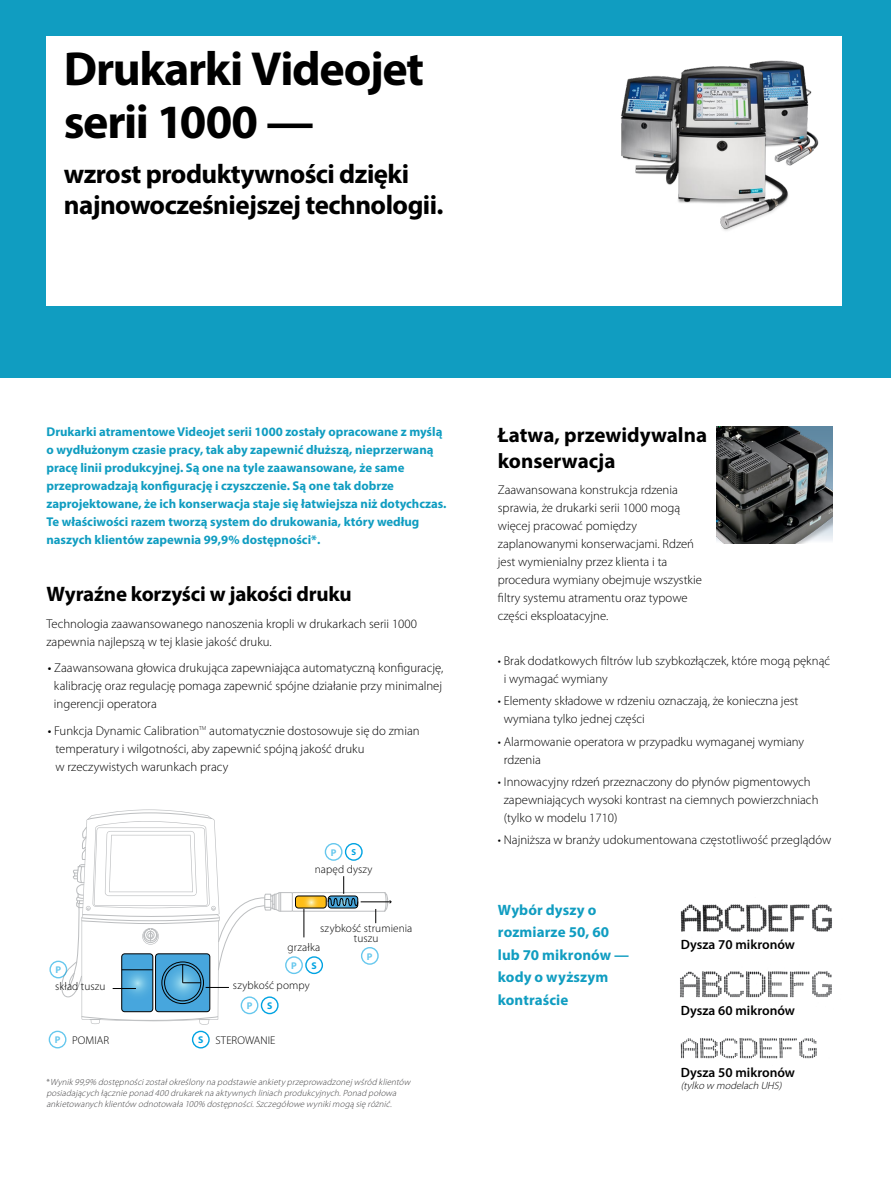
<style>
.page{position:relative;width:891px;height:1188px;background:#fff}
.page>*{position:absolute;margin:0;border:0;box-sizing:border-box;transform-origin:0 0}
.t1{font:700 48px/52.5px "Myriad Pro";letter-spacing:-.025em;color:#000}
.t2{font:700 27px/31.5px "Myriad Pro";letter-spacing:-.02em;color:#000}
.t3{font:700 21px/25.5px "Myriad Pro";letter-spacing:-.005em;color:#000}
.t4{font:700 15px/22.5px "Myriad Pro";letter-spacing:.005em;color:#109dc1}
.t5{font:600 13.5px "Myriad Pro";color:#000}
.t6{font:300 12.75px/18px "Myriad Pro";color:#000}
.t7{font:700 12.75px/18px "Myriad Pro";color:#109dc1}
.t8{font:300 11.25px/10.5px "Myriad Pro";letter-spacing:.01em;color:#000;text-align:center}
.t9{font:italic 300 10.5px "Myriad Pro";color:#000}
.t10{font:700 9.75px "Myriad Pro";color:#00a3e2}
.t11{font:italic 300 9px/10.8px "Myriad Pro";color:#414042}
.t12{font:700 8.7px "Myriad Pro";color:#00a3e2}
.s1{font-weight:400}
.s2{font-weight:700;font-size:9.75px;color:#00a3e2}
.s3{font-style:normal}
</style>
<div class="page">
<div style="left:0;top:0;width:891px;height:378px;background:#109dc1"></div>
<div style="left:46px;top:36px;width:796px;height:270px;background:#fff"></div>
<img style="left:794px;top:62px;width:25px;height:102px">
<img style="left:621px;top:75px;width:37px;height:99px">
<img style="left:658px;top:60px;width:136px;height:171px">
<svg style="left:60px;top:809px;width:332px;height:216px"></svg>
<div style="left:361px;top:947px;width:18px;height:18px;border:1px solid #00a3e2;border-radius:50%"></div>
<div style="left:241px;top:996px;width:17px;height:18px;border:1px solid #00a3e2;border-radius:50%"></div>
<div style="left:49px;top:961px;width:18px;height:17px;border:1px solid #00a3e2;border-radius:50%"></div>
<div style="left:285px;top:956px;width:18px;height:18px;border:1px solid #00a3e2;border-radius:50%"></div>
<div style="left:325px;top:843px;width:18px;height:18px;border:1px solid #00a3e2;border-radius:50%"></div>
<div style="left:261px;top:996px;width:18px;height:18px;border:1px solid #00a3e2;border-radius:50%"></div>
<div style="left:49px;top:1031px;width:17px;height:17px;border:1px solid #00a3e2;border-radius:50%"></div>
<div style="left:192px;top:1031px;width:18px;height:18px;border:1px solid #00a3e2;border-radius:50%"></div>
<div style="left:305px;top:956px;width:18px;height:18px;border:1px solid #00a3e2;border-radius:50%"></div>
<div style="left:345px;top:843px;width:18px;height:18px;border:1px solid #00a3e2;border-radius:50%"></div>
<img style="left:716px;top:427px;width:117px;height:116px">
<img style="left:680px;top:904px;width:152px;height:28px">
<img style="left:680px;top:971px;width:152px;height:27px">
<img style="left:680px;top:1038px;width:137px;height:21px">
<h1 class="t1" style="left:64px;top:41px;width:362px">Drukarki Videojet serii 1000 —</h1>
<h2 class="t2" style="left:64px;top:157px;width:381px">wzrost produktywności dzięki najnowocześniejszej technologii.</h2>
<p class="t7" style="left:46px;top:422px;width:402px">Drukarki atramentowe Videojet serii 1000 zostały opracowane z myślą o wydłużonym czasie pracy, tak aby zapewnić dłuższą, nieprzerwaną pracę linii produkcyjnej. Są one na tyle zaawansowane, że same przeprowadzają konfigurację i czyszczenie. Są one tak dobrze zaprojektowane, że ich konserwacja staje się łatwiejsza niż dotychczas.<br>Te właściwości razem tworzą system do drukowania, który według naszych klientów zapewnia 99,9% dostępności*.</p>
<h3 class="t3" style="left:46px;top:581px;width:307px">Wyraźne korzyści w jakości druku</h3>
<p class="t6" style="left:46px;top:615px;width:372px">Technologia zaawansowanego nanoszenia kropli w drukarkach serii 1000 zapewnia najlepszą w tej klasie jakość druku.</p>
<p class="t6" style="left:54px;top:659px;width:391px;text-align:justify;text-indent:-6px"><span class="s1">•</span> Zaawansowana głowica drukująca zapewniająca automatyczną konfigurację, kalibrację oraz regulację pomaga zapewnić spójne działanie przy minimalnej ingerencji operatora</p>
<p class="t6" style="left:55px;top:722px;width:366px;text-indent:-7px"><span class="s1">•</span> Funkcja Dynamic Calibration<sup>TM</sup> automatycznie dostosowuje się do zmian temperatury i wilgotności, aby zapewnić spójną jakość druku<br>w rzeczywistych warunkach pracy</p>
<p class="t10" style="left:331px;top:846px;width:7px">P</p>
<p class="t12" style="left:351px;top:847px;width:6px">S</p>
<p class="t8" style="left:315px;top:864px;width:59px">napęd dyszy</p>
<p class="t10" style="left:56px;top:964px;width:7px">P</p>
<p class="t8" style="left:320px;top:923px;width:94px">szybkość strumienia tuszu</p>
<p class="t8" style="left:288px;top:942px;width:34px">grzałka</p>
<p class="t10" style="left:367px;top:950px;width:7px">P</p>
<p class="t10" style="left:291px;top:959px;width:7px">P</p>
<p class="t10" style="left:312px;top:959px;width:7px">S</p>
<p class="t8" style="left:55px;top:981px;width:52px">skład tuszu</p>
<p class="t8" style="left:233px;top:981px;width:78px">szybkość pompy</p>
<p class="t10" style="left:247px;top:999px;width:7px">P</p>
<p class="t10" style="left:267px;top:999px;width:7px">S</p>
<p class="t8" style="left:55px;top:1035px;width:56px"><span class="s2">P</span> POMIAR</p>
<p class="t8" style="left:198px;top:1035px;width:79px"><span class="s2">S</span> STEROWANIE</p>
<p class="t11" style="left:46px;top:1077px;width:367px"><span class="s3">*</span> Wynik99,9% dostępnościzostałokreślonyna podstawie ankietyprzeprowadzonej wśród klientów posiadających łącznie ponad 400 drukarekna aktywnych liniach produkcyjnych.Ponad połowa ankietowanych klientów odnotowała 100% dostępności.Szczegółowe wynikimogą się różnić.</p>
<h3 class="t3" style="left:498px;top:422px;width:211px">Łatwa, przewidywalna konserwacja</h3>
<p class="t6" style="left:498px;top:481px;width:206px">Zaawansowana konstrukcja rdzenia sprawia, że drukarki serii 1000 mogą więcej pracować pomiędzy zaplanowanymi konserwacjami. Rdzeń jest wymienialny przez klienta i ta procedura wymiany obejmuje wszystkie filtry systemu atramentu oraz typowe części eksploatacyjne.</p>
<p class="t6" style="left:504px;top:652px;width:328px;text-indent:-6px">• Brak dodatkowych filtrów lub szybkozłączek, które mogą pęknąć i wymagać wymiany</p>
<p class="t6" style="left:504px;top:692px;width:296px;text-indent:-6px">• Elementy składowe w rdzeniu oznaczają, że konieczna jest wymiana tylko jednej części</p>
<p class="t6" style="left:504px;top:733px;width:302px;text-indent:-6px">• Alarmowanie operatora w przypadku wymaganej wymiany rdzenia</p>
<p class="t6" style="left:504px;top:773px;width:316px;text-indent:-6px">• Innowacyjny rdzeń przeznaczony do płynów pigmentowych zapewniających wysoki kontrast na ciemnych powierzchniach (tylko w modelu 1710)</p>
<p class="t6" style="left:498px;top:831px;width:335px">• Najniższa w branży udokumentowana częstotliwość przeglądów</p>
<p class="t4" style="left:498px;top:898px;width:133px">Wybór dyszy o rozmiarze 50, 60 lub 70 mikronów — kody o wyższym kontraście</p>
<p class="t5" style="left:681px;top:936px;width:116px">Dysza 70 mikronów</p>
<p class="t5" style="left:681px;top:1002px;width:116px">Dysza 60 mikronów</p>
<p class="t5" style="left:681px;top:1063px;width:116px">Dysza 50 mikronów</p>
<p class="t9" style="left:681px;top:1079px;width:105px">(tylko w modelach UHS)</p>
</div>
